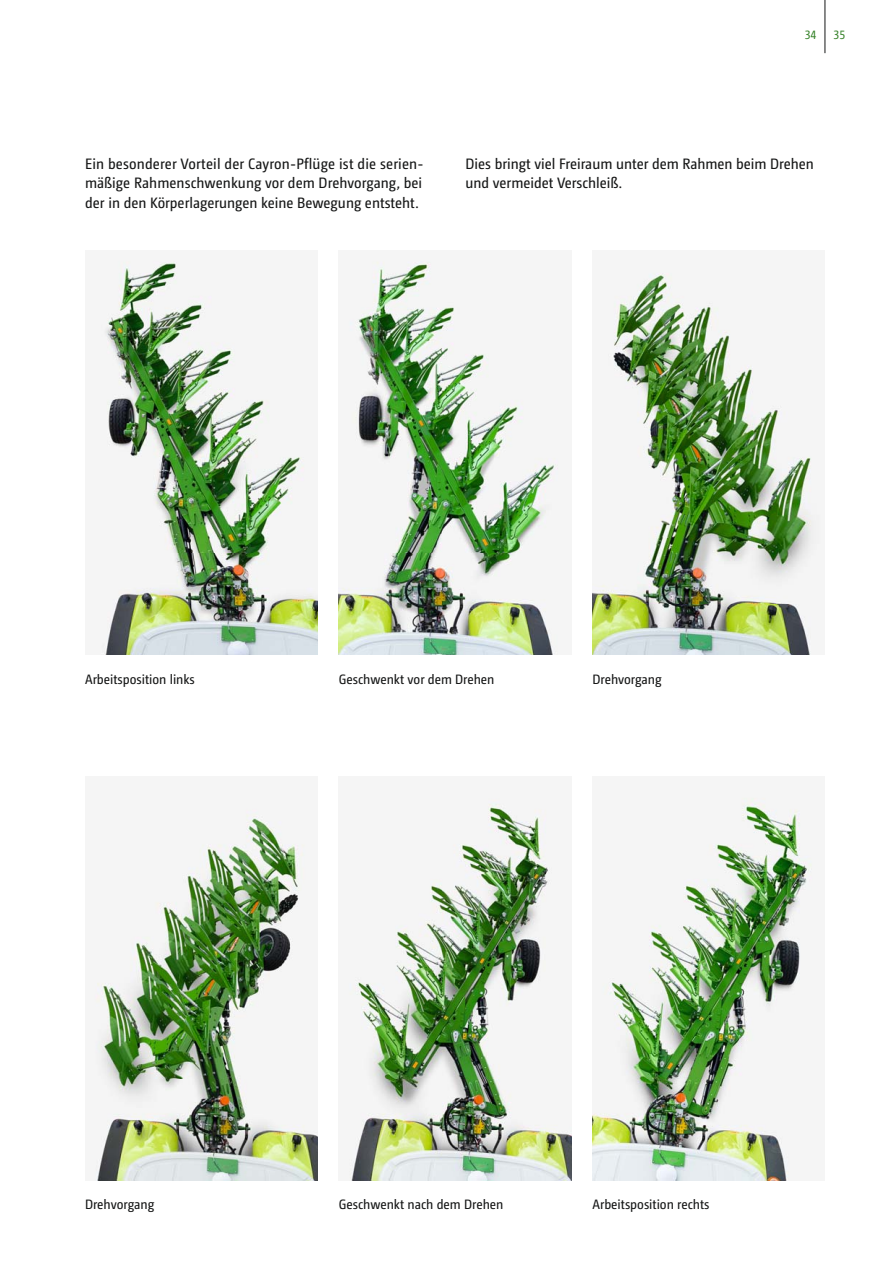
<style>
.page{position:relative;width:893px;height:1263px;background:#fff}
.page>*{position:absolute;margin:0;border:0;box-sizing:border-box;transform-origin:0 0}
.t1{font:15px/19.5px "Camingo Dos Pro S Cd";color:#151616;text-align:justify}
.t2{font:13.5px "Camingo Dos Pro S Cd";color:#151616}
.t3{font:12px "Camingo Dos Pro S Cd";color:#38832b}
</style>
<div class="page">
<img style="left:101px;top:260px;width:216px;height:395px">
<img style="left:94px;top:808px;width:223px;height:372px">
<img style="left:339px;top:260px;width:220px;height:395px">
<img style="left:592px;top:272px;width:229px;height:383px">
<img style="left:348px;top:798px;width:223px;height:382px">
<img style="left:592px;top:797px;width:221px;height:383px">
<hr style="left:825px;top:0;width:1px;height:53px;background:#151616">
<p class="t3" style="left:805px;top:30px;width:13px">34</p>
<p class="t3" style="left:833px;top:30px;width:13px">35</p>
<p class="t1" style="left:85px;top:155px;width:340px">Ein besonderer Vorteil der Cayron-Pflüge ist die serien&shy;mäßige Rahmenschwenkung vor dem Drehvorgang, bei der in den Körperlagerungen keine Bewegung entsteht.</p>
<p class="t1" style="left:466px;top:155px;width:350px">Dies bringt viel Freiraum unter dem Rahmen beim Drehen und vermeidet Verschleiß.</p>
<p class="t2" style="left:85px;top:674px;width:111px">Arbeitsposition links</p>
<p class="t2" style="left:339px;top:674px;width:157px">Geschwenkt vor dem Drehen</p>
<p class="t2" style="left:592px;top:674px;width:71px">Drehvorgang</p>
<p class="t2" style="left:85px;top:1199px;width:71px">Drehvorgang</p>
<p class="t2" style="left:339px;top:1199px;width:166px">Geschwenkt nach dem Drehen</p>
<p class="t2" style="left:592px;top:1199px;width:119px">Arbeitsposition rechts</p>
</div>
